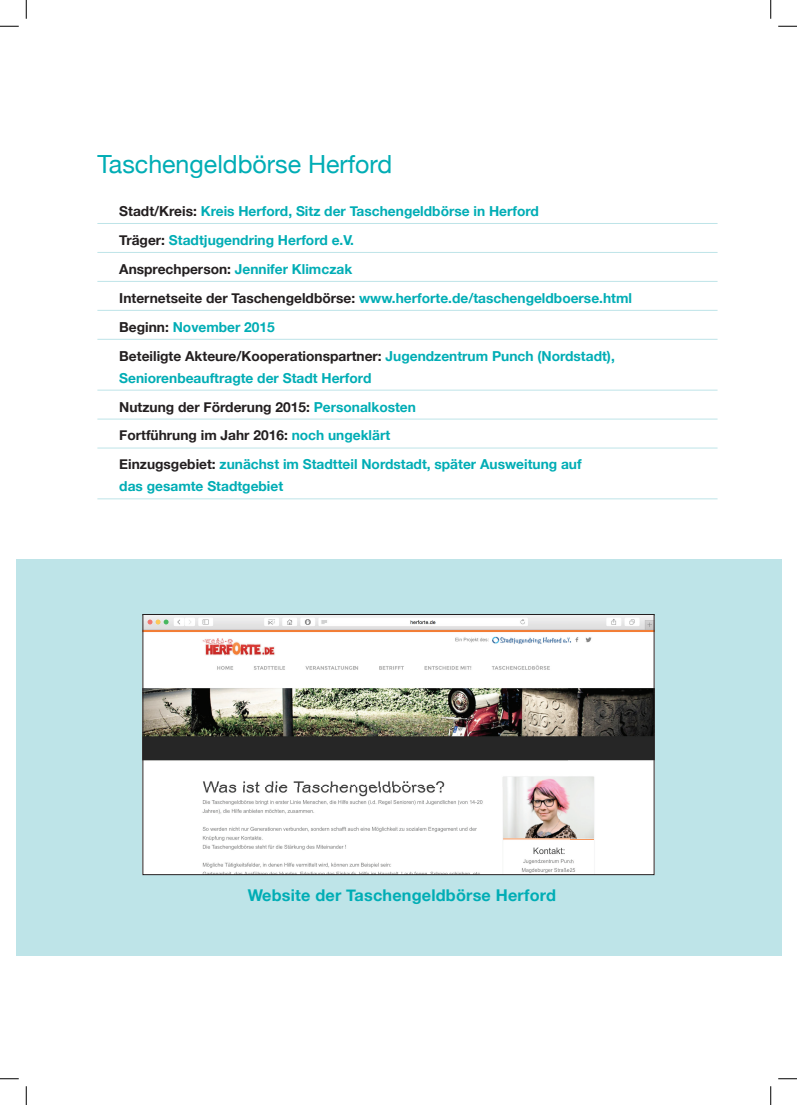
<style>
.page{position:relative;width:797px;height:1105px;background:#fff}
.page>*{position:absolute;margin:0;border:0;box-sizing:border-box;transform-origin:0 0}
.t1{font:25px "Helvetica Neue";color:#00adb5}
.t2{font:700 16.25px "Helvetica Neue";letter-spacing:.01em;color:#00adb5}
.t3{font:700 13.75px/29px "Helvetica Neue";color:#00adb5}
.s1{color:#231f20}
</style>
<div class="page">
<hr style="left:97px;top:223px;width:620px;height:1px;background:#bee4e8">
<hr style="left:97px;top:252px;width:620px;height:1px;background:#bee4e8">
<hr style="left:97px;top:281px;width:620px;height:1px;background:#bee4e8">
<hr style="left:97px;top:310px;width:620px;height:1px;background:#bee4e8">
<hr style="left:97px;top:339px;width:620px;height:1px;background:#bee4e8">
<hr style="left:97px;top:390px;width:620px;height:1px;background:#bee4e8">
<hr style="left:97px;top:419px;width:620px;height:1px;background:#bee4e8">
<hr style="left:97px;top:448px;width:620px;height:1px;background:#bee4e8">
<hr style="left:97px;top:498px;width:620px;height:1px;background:#bee4e8">
<div style="left:16px;top:560px;width:765px;height:396px;background:#bee4e8"></div>
<img style="left:144px;top:616px;width:508px;height:257px">
<div style="left:142px;top:614px;width:512px;height:261px;border:1px solid #231f20"></div>
<svg style="left:0;top:25px;width:19px;height:2px"></svg>
<svg style="left:778px;top:25px;width:19px;height:2px"></svg>
<svg style="left:0;top:1078px;width:19px;height:1px"></svg>
<svg style="left:778px;top:1078px;width:19px;height:1px"></svg>
<svg style="left:25px;top:0;width:2px;height:19px"></svg>
<svg style="left:25px;top:1086px;width:2px;height:19px"></svg>
<svg style="left:770px;top:0;width:1px;height:19px"></svg>
<svg style="left:770px;top:1086px;width:1px;height:19px"></svg>
<h1 class="t1" style="left:97px;top:146px;width:296px">Taschengeldbörse Herford</h1>
<p class="t3" style="left:119px;top:197px;width:514px"><span class="s1">Stadt/Kreis:</span> Kreis Herford, Sitz der Taschengeldbörse in Herford<br><span class="s1">Träger:</span> Stadtjugendring Herford e.V.<br><span class="s1">Ansprechperson:</span> Jennifer Klimczak<br><span class="s1">Internetseite der Taschengeldbörse:</span> www.herforte.de/taschengeldboerse.html <span class="s1">Beginn:</span> November 2015<br><span class="s1">Beteiligte Akteure/Kooperationspartner:</span> Jugendzentrum Punch (Nordstadt),</p>
<p class="t3" style="left:119px;top:364px;width:464px">Seniorenbeauftragte der Stadt Herford<br><span class="s1">Nutzung der Förderung 2015:</span> Personalkosten<br><span class="s1">Fortführung im Jahr 2016:</span> noch ungeklärt<br><span class="s1">Einzugsgebiet:</span> zunächst im Stadtteil Nordstadt, später Ausweitung auf</p>
<p class="t3" style="left:119px;top:472px;width:165px">das gesamte Stadtgebiet</p>
<p class="t2" style="left:248px;top:882px;width:310px">Website der Taschengeldbörse Herford</p>
</div>
